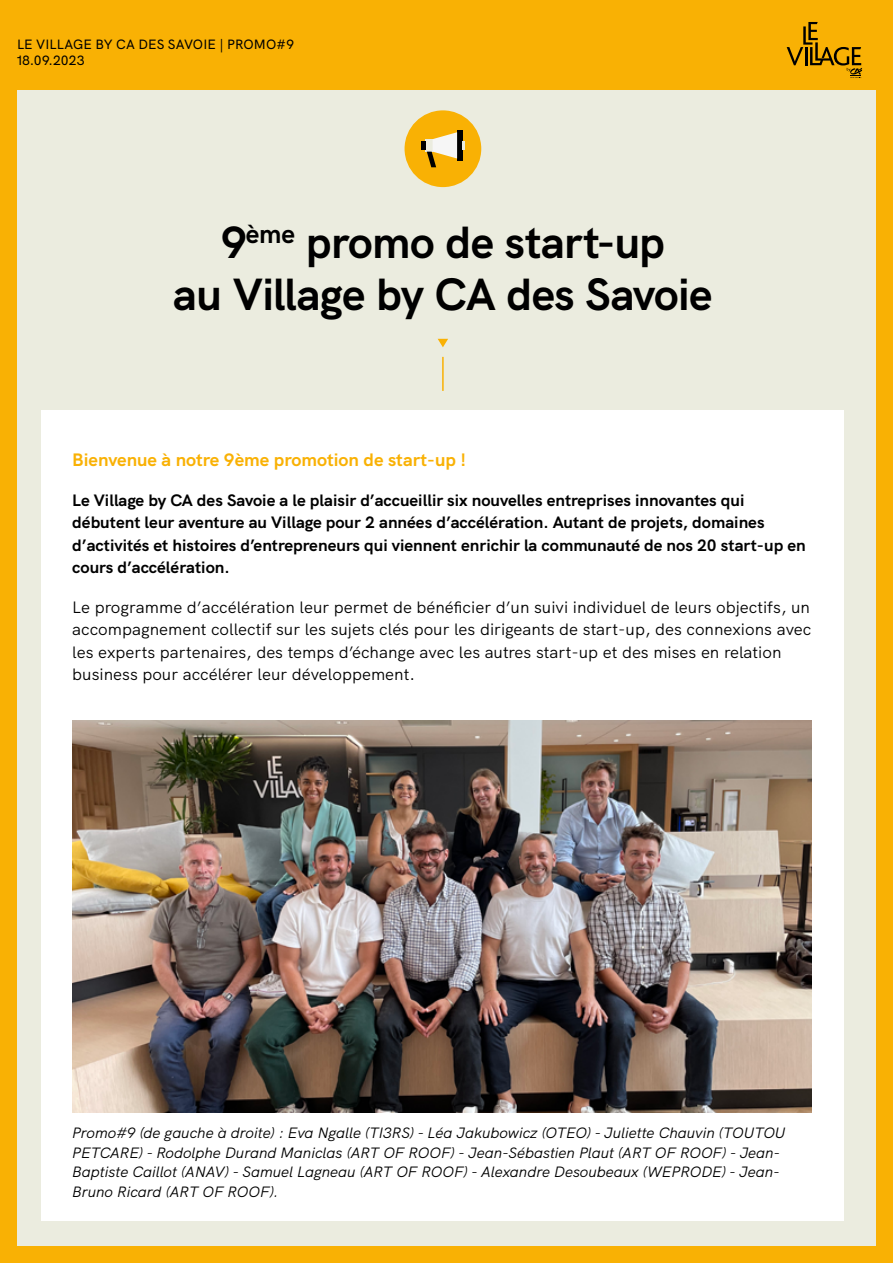
<style>
.page{position:relative;width:893px;height:1263px;background:#f9b104}
.page>*{position:absolute;margin:0;border:0;box-sizing:border-box;transform-origin:0 0}
.t1{font:700 45px/52.5px "HK Grotesk";letter-spacing:-.015em;color:#000;text-align:center}
.t2{font:700 18px "HK Grotesk";color:#f9b104}
.t3{font:16.5px/22.5px "HK Grotesk";color:#000}
.t4{font:700 16.5px/22.5px "HK Grotesk";color:#000}
.t5{font:italic 15px/19.5px "HK Grotesk";color:#000}
.t6{font:500 13.5px/15.9px "HK Grotesk";letter-spacing:.005em;color:#000}
</style>
<div class="page">
<div style="left:17px;top:115px;width:859px;height:1131px;background:#ebecdf"></div>
<svg style="left:787px;top:22px;width:75px;height:56px"></svg>
<hr style="left:442px;top:357px;width:2px;height:34px;background:#f9b104">
<svg style="left:438px;top:339px;width:10px;height:8px"></svg>
<div style="left:41px;top:410px;width:802px;height:810px;background:#fff"></div>
<img style="left:72px;top:720px;width:739px;height:393px">
<div style="left:17px;top:90px;width:859px;height:67px;background:#ebecdf"></div>
<div style="left:405px;top:110px;width:76px;height:77px;background:#f9b104;border-radius:50%"></div>
<div style="left:457px;top:130px;width:5px;height:31px;background:#000"></div>
<div style="left:426px;top:139px;width:7px;height:13px;background:#ebecdf"></div>
<div style="left:421px;top:141px;width:5px;height:9px;background:#000"></div>
<svg style="left:427px;top:132px;width:38px;height:35px"></svg>
<p class="t6" style="left:17px;top:35px;width:278px">LE VILLAGE BY CA DES SAVOIE | PROMO#9<br>18.09.2023</p>
<h1 class="t1" style="left:173px;top:212px;width:541px">9<sup>ème</sup> promo de start-up<br>au Village by CA des Savoie</h1>
<p class="t2" style="left:72px;top:446px;width:395px">Bienvenue à notre 9ème promotion de start-up !</p>
<p class="t4" style="left:72px;top:487px;width:735px">Le Village by CA des Savoie a le plaisir d’accueillir six nouvelles entreprises innovantes qui débutent leur aventure au Village pour 2 années d’accélération. Autant de projets, domaines d’activités et histoires d’entrepreneurs qui viennent enrichir la communauté de nos 20 start-up en cours d’accélération.</p>
<p class="t3" style="left:72px;top:594px;width:741px">Le programme d’accélération leur permet de bénéficier d’un suivi individuel de leurs objectifs, un accompagnement collectif sur les sujets clés pour les dirigeants de start-up, des connexions avec les experts partenaires, des temps d’échange avec les autres start-up et des mises en relation business pour accélérer leur développement.</p>
<p class="t5" style="left:72px;top:1122px;width:715px">Promo#9 (de gauche à droite) : Eva Ngalle (TI3RS) - Léa Jakubowicz (OTEO) - Juliette Chauvin (TOUTOU PETCARE) - Rodolphe Durand Maniclas (ART OF ROOF) - Jean-Sébastien Plaut (ART OF ROOF) - Jean-Baptiste Caillot (ANAV) - Samuel Lagneau (ART OF ROOF) - Alexandre Desoubeaux (WEPRODE) - Jean-Bruno Ricard (ART OF ROOF).</p>
</div>
